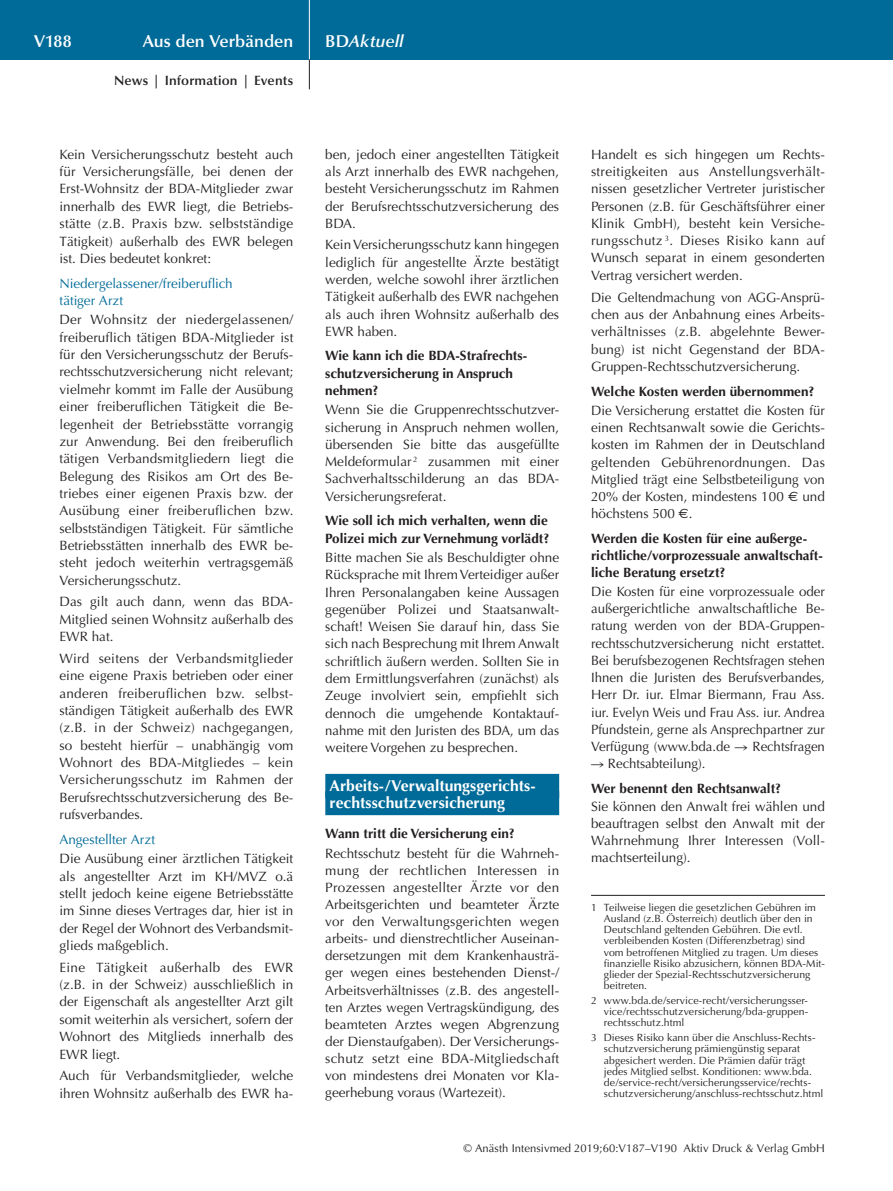
<style>
.page{position:relative;width:893px;height:1191px;background:#fff}
.page>*{position:absolute;margin:0;border:0;box-sizing:border-box;transform-origin:0 0}
.t1{font:600 17.25px "Optima";color:#fff}
.t2{font:italic 600 17.25px "Optima";letter-spacing:.005em;color:#fff}
.t3{font:700 15.75px/17.2px "Optima";color:#fff}
.t4{font:13.5px/17.2px "Optima";color:#231f20;text-align:justify}
.t5{font:700 13.5px/17.2px "Optima";color:#231f20}
.t6{font:13.5px/17.4px "Optima";color:#006b98}
.t7{font:600 13.5px "Optima";letter-spacing:.01em;color:#231f20}
.t8{font:11.25px "Optima";letter-spacing:.005em;color:#231f20}
.t9{font:10.5px/11.2px "Optima";letter-spacing:.005em;color:#231f20}
.s1{font-style:normal}
.s2{font-family:"Euro Sans"}
.s3{font-family:"European Pi Four"}
</style>
<div class="page">
<div style="left:0;top:0;width:893px;height:60px;background:#006b98"></div>
<hr style="left:309px;top:0;width:1px;height:60px;background:#fff">
<svg style="left:309px;top:60px;width:1px;height:29px"></svg>
<div style="left:325px;top:774px;width:234px;height:24px;background:#006b98"></div>
<div style="left:325px;top:791px;width:234px;height:24px;background:#006b98"></div>
<hr style="left:591px;top:895px;width:234px;height:1px;background:#231f20">
<p class="t1" style="left:34px;top:31px;width:39px">V188</p>
<p class="t1" style="left:143px;top:31px;width:152px">Aus den Verbänden</p>
<p class="t2" style="left:325px;top:31px;width:80px"><span class="s1">BD</span>Aktuell</p>
<p class="t7" style="left:114px;top:73px;width:181px">News | Information | Events</p>
<p class="t4" style="left:60px;top:146px;width:235px">Kein Versicherungsschutz besteht auch für Versicherungsfälle, bei denen der Erst-Wohnsitz der BDA-Mitglieder zwar innerhalb des EWR liegt, die Betriebs&shy;stätte (z.B. Praxis bzw. selbstständige Tätigkeit) außerhalb des EWR belegen ist. Dies bedeutet konkret:</p>
<p class="t6" style="left:60px;top:274px;width:175px">Niedergelassener/freiberuflich tätiger Arzt</p>
<p class="t4" style="left:60px;top:311px;width:235px">Der Wohnsitz der niedergelassenen/ freiberuflich tätigen BDA-Mitglieder ist für den Versicherungsschutz der Berufs&shy;rechtsschutzversicherung nicht relevant; vielmehr kommt im Falle der Ausübung einer freiberuflichen Tätigkeit die Be&shy;legenheit der Betriebsstätte vorrangig zur Anwendung. Bei den freiberuflich tätigen Verbandsmitgliedern liegt die Belegung des Risikos am Ort des Be&shy;triebes einer eigenen Praxis bzw. der Ausübung einer freiberuflichen bzw. selbstständigen Tätigkeit. Für sämtliche Betriebsstätten innerhalb des EWR be&shy;steht jedoch weiterhin vertragsgemäß Versicherungsschutz.</p>
<p class="t4" style="left:60px;top:593px;width:235px">Das gilt auch dann, wenn das BDA-Mitglied seinen Wohnsitz außerhalb des EWR hat.</p>
<p class="t4" style="left:60px;top:650px;width:235px">Wird seitens der Verbandsmitglieder eine eigene Praxis betrieben oder einer anderen freiberuflichen bzw. selbst&shy;ständigen Tätigkeit außerhalb des EWR (z.B. in der Schweiz) nachgegangen, so besteht hierfür – unabhängig vom Wohnort des BDA-Mitgliedes – kein Versicherungsschutz im Rahmen der Berufsrechtsschutzversicherung des Be&shy;rufsverbandes.</p>
<p class="t6" style="left:60px;top:830px;width:97px">Angestellter Arzt</p>
<p class="t4" style="left:60px;top:850px;width:235px">Die Ausübung einer ärztlichen Tätigkeit als angestellter Arzt im KH/MVZ o.ä stellt jedoch keine eigene Betriebsstätte im Sinne dieses Vertrages dar, hier ist in der Regel der Wohnort des Verbandsmit&shy;glieds maßgeblich.</p>
<p class="t4" style="left:60px;top:958px;width:235px">Eine Tätigkeit außerhalb des EWR (z.B. in der Schweiz) ausschließlich in der Eigenschaft als angestellter Arzt gilt somit weiterhin als versichert, sofern der Wohnort des Mitglieds innerhalb des EWR liegt.</p>
<p class="t4" style="left:60px;top:1067px;width:235px">Auch für Verbandsmitglieder, welche ihren Wohnsitz außerhalb des EWR ha-</p>
<p class="t4" style="left:325px;top:146px;width:235px">ben, jedoch einer angestellten Tätigkeit als Arzt innerhalb des EWR nachgehen, besteht Versicherungsschutz im Rahmen der Berufsrechtsschutzversicherung des BDA.</p>
<p class="t4" style="left:325px;top:236px;width:235px">Kein Versicherungsschutz kann hingegen lediglich für angestellte Ärzte bestätigt werden, welche sowohl ihrer ärztlichen Tätigkeit außerhalb des EWR nachgehen als auch ihren Wohnsitz außerhalb des EWR haben.</p>
<p class="t5" style="left:325px;top:347px;width:203px">Wie kann ich die BDA-Strafrechts&shy;schutzversicherung in Anspruch nehmen?</p>
<p class="t4" style="left:325px;top:401px;width:235px">Wenn Sie die Gruppenrechtsschutzver&shy;sicherung in Anspruch nehmen wollen, übersenden Sie bitte das ausgefüllte Meldeformular <sup>2</sup> zusammen mit einer Sachverhaltsschilderung an das BDA-Versicherungsreferat.</p>
<p class="t5" style="left:325px;top:512px;width:226px">Wie soll ich mich verhalten, wenn die<br>Polizei mich zur Vernehmung vorlädt?</p>
<p class="t4" style="left:325px;top:549px;width:235px">Bitte machen Sie als Beschuldigter ohne Rücksprache mit Ihrem Verteidiger außer Ihren Personalangaben keine Aussagen gegenüber Polizei und Staatsanwalt&shy;schaft! Weisen Sie darauf hin, dass Sie sich nach Besprechung mit Ihrem Anwalt schriftlich äußern werden. Sollten Sie in dem Ermittlungsverfahren (zunächst) als Zeuge involviert sein, empfiehlt sich dennoch die umgehende Kontaktauf&shy;nahme mit den Juristen des BDA, um das weitere Vorgehen zu besprechen.</p>
<p class="t3" style="left:330px;top:777px;width:208px">Arbeits-/Verwaltungsgerichts&shy;rechtsschutzversicherung</p>
<p class="t5" style="left:325px;top:825px;width:191px">Wann tritt die Versicherung ein?</p>
<p class="t4" style="left:325px;top:844px;width:235px">Rechtsschutz besteht für die Wahrneh&shy;mung der rechtlichen Interessen in Prozessen angestellter Ärzte vor den Arbeitsgerichten und beamteter Ärzte vor den Verwaltungsgerichten wegen arbeits- und dienstrechtlicher Auseinan&shy;dersetzungen mit dem Krankenhausträ&shy;ger wegen eines bestehenden Dienst-/ Arbeitsverhältnisses (z.B. des angestell&shy;ten Arztes wegen Vertragskündigung, des beamteten Arztes wegen Abgrenzung der Dienstaufgaben). Der Versicherungs&shy;schutz setzt eine BDA-Mitgliedschaft von mindestens drei Monaten vor Kla&shy;geerhebung voraus (Wartezeit).</p>
<p class="t4" style="left:591px;top:146px;width:235px">Handelt es sich hingegen um Rechts&shy;streitigkeiten aus Anstellungsverhält&shy;nissen gesetzlicher Vertreter juristischer Personen (z.B. für Geschäftsführer einer Klinik GmbH), besteht kein Versiche&shy;rungsschutz <sup>3</sup>. Dieses Risiko kann auf Wunsch separat in einem gesonderten Vertrag versichert werden.</p>
<p class="t4" style="left:591px;top:289px;width:235px">Die Geltendmachung von AGG-Ansprü&shy;chen aus der Anbahnung eines Arbeits&shy;verhältnisses (z.B. abgelehnte Bewer&shy;bung) ist nicht Gegenstand der BDA-Gruppen-Rechtsschutzversicherung.</p>
<p class="t5" style="left:591px;top:383px;width:225px">Welche Kosten werden übernommen?</p>
<p class="t4" style="left:591px;top:402px;width:235px">Die Versicherung erstattet die Kosten für einen Rechtsanwalt sowie die Gerichts&shy;kosten im Rahmen der in Deutschland geltenden Gebührenordnungen. Das Mitglied trägt eine Selbstbeteiligung von 20% der Kosten, mindestens 100 <span class="s2">€</span> und höchstens 500 <span class="s2">€</span>.</p>
<p class="t5" style="left:591px;top:530px;width:233px">Werden die Kosten für eine außerge&shy;richtliche/vorprozessuale anwaltschaft&shy;liche Beratung ersetzt?</p>
<p class="t4" style="left:591px;top:583px;width:235px">Die Kosten für eine vorprozessuale oder außergerichtliche anwaltschaftliche Be&shy;ratung werden von der BDA-Gruppen&shy;rechtsschutzversicherung nicht erstattet.<br>Bei berufsbezogenen Rechtsfragen stehen Ihnen die Juristen des Berufsverbandes, Herr Dr. iur. Elmar Biermann, Frau Ass. iur. Evelyn Weis und Frau Ass. iur. Andrea Pfundstein, gerne als Ansprechpartner zur Verfügung (www.bda.de <span class="s3">R</span> Rechtsfragen <span class="s3">R</span> Rechtsabteilung).</p>
<p class="t5" style="left:591px;top:780px;width:192px">Wer benennt den Rechtsanwalt?</p>
<p class="t4" style="left:591px;top:797px;width:235px">Sie können den Anwalt frei wählen und beauftragen selbst den Anwalt mit der Wahrnehmung Ihrer Interessen (Voll&shy;machtserteilung).</p>
<p class="t9" style="left:604px;top:901px;width:223px;text-indent:-13px">1 Teilweise liegen die gesetzlichen Gebühren im Ausland (z.B. Österreich) deutlich über den in Deutschland geltenden Gebühren. Die evtl. verbleibenden Kosten (Differenzbetrag) sind vom betroffenen Mitglied zu tragen. Um dieses finanzielle Risiko abzusichern, können BDA-Mit&shy;glieder der Spezial-Rechtsschutzversicherung beitreten.</p>
<p class="t9" style="left:604px;top:995px;width:206px;text-align:justify;text-indent:-13px">2 www.bda.de/service-recht/versicherungsser&shy;vice/rechtsschutzversicherung/bda-gruppen&shy;rechtsschutz.html</p>
<p class="t9" style="left:604px;top:1032px;width:221px;text-indent:-13px">3 Dieses Risiko kann über die Anschluss-Rechts&shy;schutzversicherung prämiengünstig separat abgesichert werden. Die Prämien dafür trägt jedes Mitglied selbst. Konditionen: www.bda. de/service-recht/versicherungsservice/rechts&shy;schutzversicherung/anschluss-rechtsschutz.html</p>
<p class="t8" style="left:463px;top:1142px;width:363px">© Anästh Intensivmed 2019;60:V187–V190 Aktiv Druck &amp; Verlag GmbH</p>
</div>
